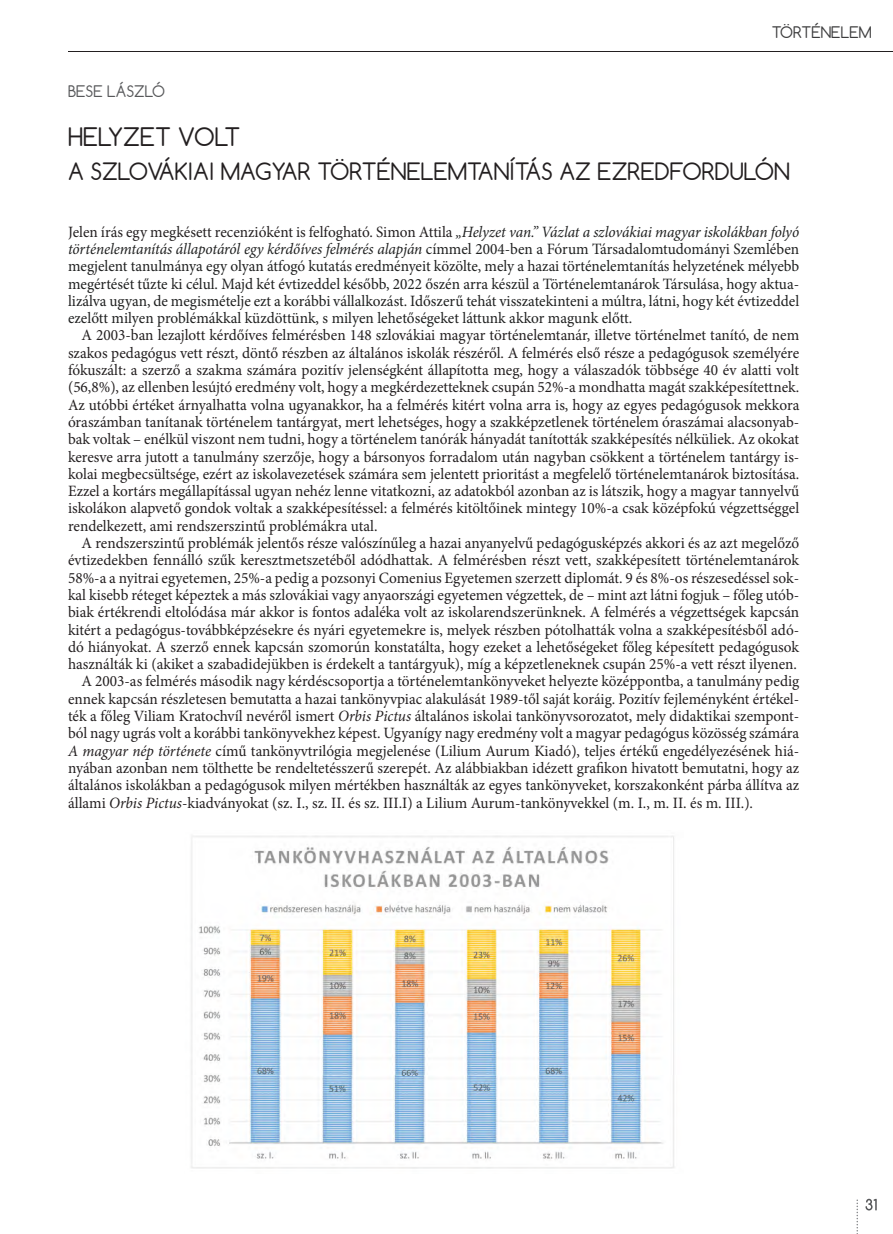
<style>
.page{position:relative;width:893px;height:1234px;background:#fff}
.page>*{position:absolute;margin:0;border:0;box-sizing:border-box;transform-origin:0 0}
.t1{font:24px "Comfortaa";color:#231f20}
.t2{font:22.5px "Comfortaa";color:#231f20}
.t3{font:15.75px/17.2px "Minion Pro";color:#231f20;text-align:justify}
.t4{font:15.75px/17.2px "Minion Pro";color:#1f2020;text-align:justify}
.t5{font:15px "Comfortaa";color:#3c3c3d}
.t6{font:15px "Comfortaa";color:#57585a}
.s1{color:#231f20}
.s2{font-style:italic}
</style>
<div class="page">
<svg style="left:865px;top:1198px;width:12px;height:12px"></svg>
<svg style="left:856px;top:1199px;width:2px;height:35px"></svg>
<hr style="left:68px;top:51px;width:825px;height:1px;background:#231f20">
<img style="left:191px;top:835px;width:484px;height:334px">
<p class="t5" style="left:772px;top:27px;width:101px">TÖRTÉNELEM</p>
<p class="t6" style="left:68px;top:85px;width:98px">BESE LÁSZLÓ</p>
<h1 class="t1" style="left:68px;top:128px;width:174px">HELYZET VOLT</h1>
<h2 class="t2" style="left:68px;top:162px;width:723px">A SZLOVÁKIAI MAGYAR TÖRTÉNELEMTANÍTÁS AZ EZREDFORDULÓN</h2>
<p class="t4" style="left:68px;top:224px;width:733px"><span class="s1">Jelen írás egy megkésett recenzióként is felfogható. Simon Attila</span> <span class="s2">„Helyzet van.” Vázlat a szlovákiai magyar iskolákban folyó történelemtanítás állapotáról egy kérdőíves felmérés alapján</span> címmel 2004-ben a Fórum Társadalomtudományi Szemlében megjelent tanulmánya egy olyan átfogó kutatás eredményeit közölte, mely a hazai történelemtanítás helyzetének mélyebb megértését tűzte ki célul. Majd két évtizeddel később, 2022 őszén arra készül a Történelemtanárok Társulása, hogy aktua&shy;lizálva ugyan, de megismételje ezt a korábbi vállalkozást. Időszerű tehát visszatekinteni a múltra, látni, hogy két évtizeddel ezelőtt milyen problémákkal küzdöttünk, s milyen lehetőségeket láttunk akkor magunk előtt.</p>
<p class="t3" style="left:68px;top:328px;width:733px;text-indent:14px">A 2003-ban lezajlott kérdőíves felmérésben 148 szlovákiai magyar történelemtanár, illetve történelmet tanító, de nem szakos pedagógus vett részt, döntő részben az általános iskolák részéről. A felmérés első része a pedagógusok személyére fókuszált: a szerző a szakma számára pozitív jelenségként állapította meg, hogy a válaszadók többsége 40 év alatti volt (56,8%), az ellenben lesújtó eredmény volt, hogy a megkérdezetteknek csupán 52%-a mondhatta magát szakképesítettnek.<br>Az utóbbi értéket árnyalhatta volna ugyanakkor, ha a felmérés kitért volna arra is, hogy az egyes pedagógusok mekkora óraszámban tanítanak történelem tantárgyat, mert lehetséges, hogy a szakképzetlenek történelem óraszámai alacsonyab&shy;bak voltak – enélkül viszont nem tudni, hogy a történelem tanórák hányadát tanították szakképesítés nélküliek. Az okokat keresve arra jutott a tanulmány szerzője, hogy a bársonyos forradalom után nagyban csökkent a történelem tantárgy is&shy;kolai megbecsültsége, ezért az iskolavezetések számára sem jelentett prioritást a megfelelő történelemtanárok biztosítása.<br>Ezzel a kortárs megállapítással ugyan nehéz lenne vitatkozni, az adatokból azonban az is látszik, hogy a magyar tannyelvű iskolákon alapvető gondok voltak a szakképesítéssel: a felmérés kitöltőinek mintegy 10%-a csak középfokú végzettséggel rendelkezett, ami rendszerszintű problémákra utal.</p>
<p class="t3" style="left:82px;top:535px;width:719px">A rendszerszintű problémák jelentős része valószínűleg a hazai anyanyelvű pedagógusképzés akkori és az azt megelőző</p>
<p class="t3" style="left:68px;top:552px;width:733px">évtizedekben fennálló szűk keresztmetszetéből adódhattak. A felmérésben részt vett, szakképesített történelemtanárok</p>
<p class="t3" style="left:68px;top:570px;width:733px">58%-a a nyitrai egyetemen, 25%-a pedig a pozsonyi Comenius Egyetemen szerzett diplomát. 9 és 8%-os részesedéssel sok-</p>
<p class="t3" style="left:68px;top:587px;width:733px">kal kisebb réteget képeztek a más szlovákiai vagy anyaországi egyetemen végzettek, de – mint azt látni fogjuk – főleg utób-</p>
<p class="t3" style="left:68px;top:604px;width:733px">biak értékrendi eltolódása már akkor is fontos adaléka volt az iskolarendszerünknek. A felmérés a végzettségek kapcsán</p>
<p class="t3" style="left:68px;top:622px;width:733px">kitért a pedagógus-továbbképzésekre és nyári egyetemekre is, melyek részben pótolhatták volna a szakképesítésből adó-</p>
<p class="t3" style="left:68px;top:639px;width:733px">dó hiányokat. A szerző ennek kapcsán szomorún konstatálta, hogy ezeket a lehetőségeket főleg képesített pedagógusok</p>
<p class="t3" style="left:68px;top:656px;width:731px">használták ki (akiket a szabadidejükben is érdekelt a tantárgyuk), míg a képzetleneknek csupán 25%-a vett részt ilyenen.</p>
<p class="t3" style="left:82px;top:673px;width:719px">A 2003-as felmérés második nagy kérdéscsoportja a történelemtankönyveket helyezte középpontba, a tanulmány pedig</p>
<p class="t3" style="left:68px;top:691px;width:733px">ennek kapcsán részletesen bemutatta a hazai tankönyvpiac alakulását 1989-től saját koráig. Pozitív fejleményként értékel-</p>
<p class="t3" style="left:68px;top:708px;width:733px">ték a főleg Viliam Kratochvíl nevéről ismert <span class="s2">Orbis Pictus</span> általános iskolai tankönyvsorozatot, mely didaktikai szempont-</p>
<p class="t3" style="left:68px;top:725px;width:733px">ból nagy ugrás volt a korábbi tankönyvekhez képest. Ugyanígy nagy eredmény volt a magyar pedagógus közösség számára</p>
<p class="t3" style="left:68px;top:743px;width:733px"><span class="s2">A magyar nép története</span> című tankönyvtrilógia megjelenése (Lilium Aurum Kiadó), teljes értékű engedélyezésének hiá-</p>
<p class="t3" style="left:68px;top:760px;width:733px">nyában azonban nem tölthette be rendeltetésszerű szerepét. Az alábbiakban idézett grafikon hivatott bemutatni, hogy az</p>
<p class="t3" style="left:68px;top:777px;width:733px">általános iskolákban a pedagógusok milyen mértékben használták az egyes tankönyveket, korszakonként párba állítva az</p>
<p class="t3" style="left:68px;top:795px;width:687px">állami <span class="s2">Orbis Pictus</span>-kiadványokat (sz. I., sz. II. és sz. III.I) a Lilium Aurum-tankönyvekkel (m. I., m. II. és m. III.).</p>
</div>
